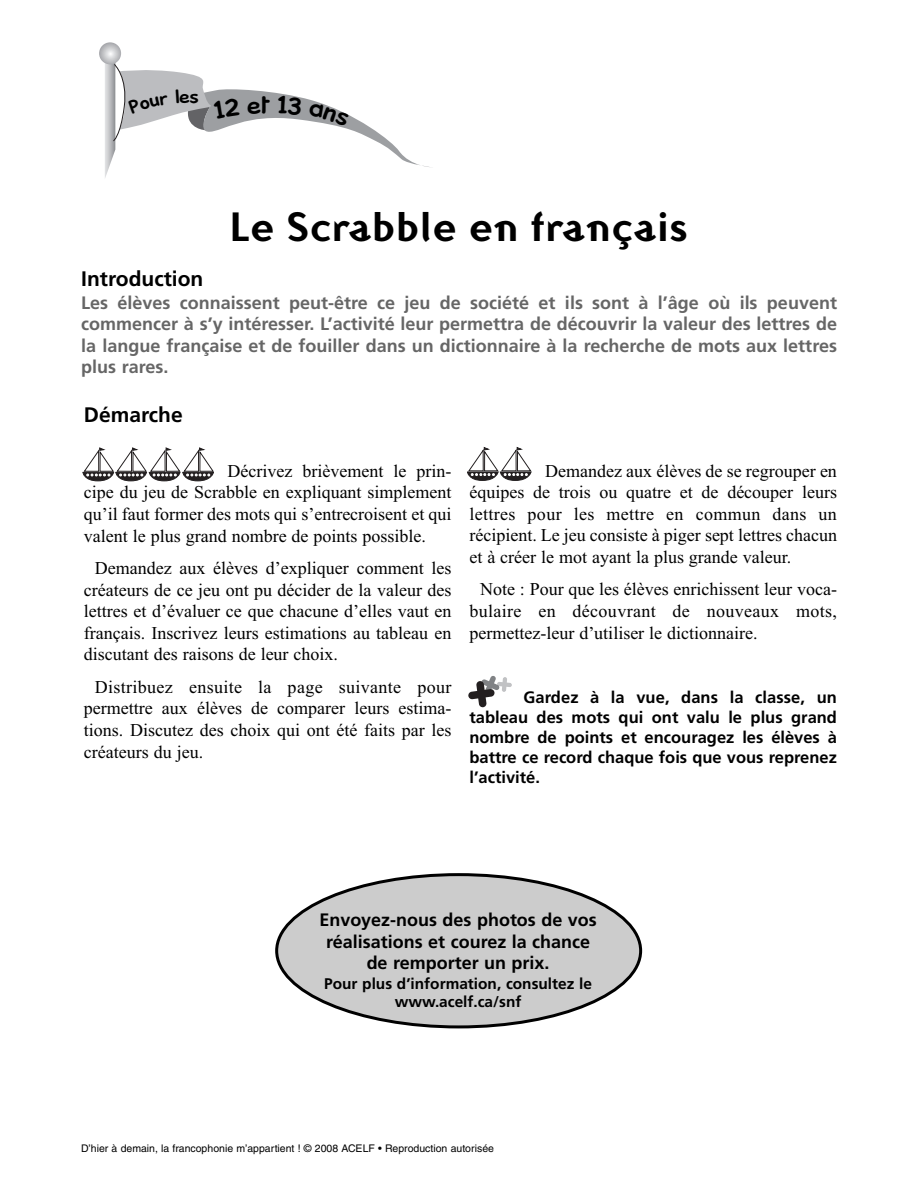
<style>
.page{position:relative;width:918px;height:1188px;background:#fff}
.page>*{position:absolute;margin:0;border:0;box-sizing:border-box;transform-origin:0 0}
.t1{font:700 42px "Ottomat";color:#000}
.t2{font:22.95px "Kronika";color:#000}
.t3{font:700 21px "Frutiger";color:#000}
.t4{font:18px/21.6px "Times New Roman";color:#000;text-align:justify}
.t5{font:700 18px/21.6px "Frutiger";color:#666;text-align:justify}
.t6{font:700 18px/21.6px "Frutiger";color:#000;text-align:center}
.t7{font:700 16.5px/19.8px "Frutiger";color:#000;text-align:justify}
.t8{font:700 15.45px/18.5px "Frutiger";color:#000;text-align:center}
.t9{font:10.5px "Helvetica";color:#000}
</style>
<div class="page">
<svg style="left:99px;top:42px;width:22px;height:22px"></svg>
<svg style="left:468px;top:447px;width:64px;height:34px"></svg>
<svg style="left:83px;top:447px;width:131px;height:34px"></svg>
<svg style="left:468px;top:676px;width:44px;height:31px"></svg>
<svg style="left:275px;top:873px;width:367px;height:155px"></svg>
<svg style="left:105px;top:61px;width:324px;height:117px"></svg>
<p class="t2" style="left:262px;top:92px;width:10px">t</p>
<h1 class="t1" style="left:229px;top:202px;width:461px">Le Scrabble en français</h1>
<p class="t3" style="left:81px;top:270px;width:124px">Introduction</p>
<p class="t5" style="left:81px;top:293px;width:757px">Les élèves connaissent peut-être ce jeu de société et ils sont à l’âge où ils peuvent commencer à s’y intéresser. L’activité leur permettra de découvrir la valeur des lettres de la langue française et de fouiller dans un dictionnaire à la recherche de mots aux lettres plus rares.</p>
<p class="t3" style="left:84px;top:407px;width:100px">Démarche</p>
<p class="t4" style="left:84px;top:460px;width:369px;text-indent:144px">Décrivez brièvement le prin&shy;cipe du jeu de Scrabble en expliquant simplement qu’il faut former des mots qui s’entrecroisent et qui valent le plus grand nombre de points possible.</p>
<p class="t4" style="left:84px;top:557px;width:369px;text-indent:11px">Demandez aux élèves d’expliquer comment les créateurs de ce jeu ont pu décider de la valeur des lettres et d’évaluer ce que chacune d’elles vaut en français. Inscrivez leurs estimations au tableau en discutant des raisons de leur choix.</p>
<p class="t4" style="left:84px;top:676px;width:369px;text-indent:11px">Distribuez ensuite la page suivante pour permettre aux élèves de comparer leurs estima&shy;tions. Discutez des choix qui ont été faits par les créateurs du jeu.</p>
<p class="t4" style="left:469px;top:460px;width:369px;text-indent:76px">Demandez aux élèves de se regrouper en équipes de trois ou quatre et de découper leurs lettres pour les mettre en commun dans un récipient. Le jeu consiste à piger sept lettres chacun et à créer le mot ayant la plus grande valeur.</p>
<p class="t4" style="left:469px;top:578px;width:369px;text-indent:11px">Note : Pour que les élèves enrichissent leur voca&shy;bulaire en découvrant de nouveaux mots, permettez-leur d’utiliser le dictionnaire.</p>
<p class="t7" style="left:469px;top:689px;width:369px;text-indent:54px">Gardez à la vue, dans la classe, un tableau des mots qui ont valu le plus grand nombre de points et encouragez les élèves à battre ce record chaque fois que vous reprenez l’activité.</p>
<p class="t6" style="left:319px;top:910px;width:279px">Envoyez-nous des photos de vos réalisations et courez la chance de remporter un prix.</p>
<p class="t8" style="left:324px;top:975px;width:269px">Pour plus d’information, consultez le www.acelf.ca/snf</p>
<p class="t9" style="left:81px;top:1145px;width:415px">D’hier à demain, la francophonie m’appartient ! © 2008 ACELF • Reproduction autorisée</p>
</div>
